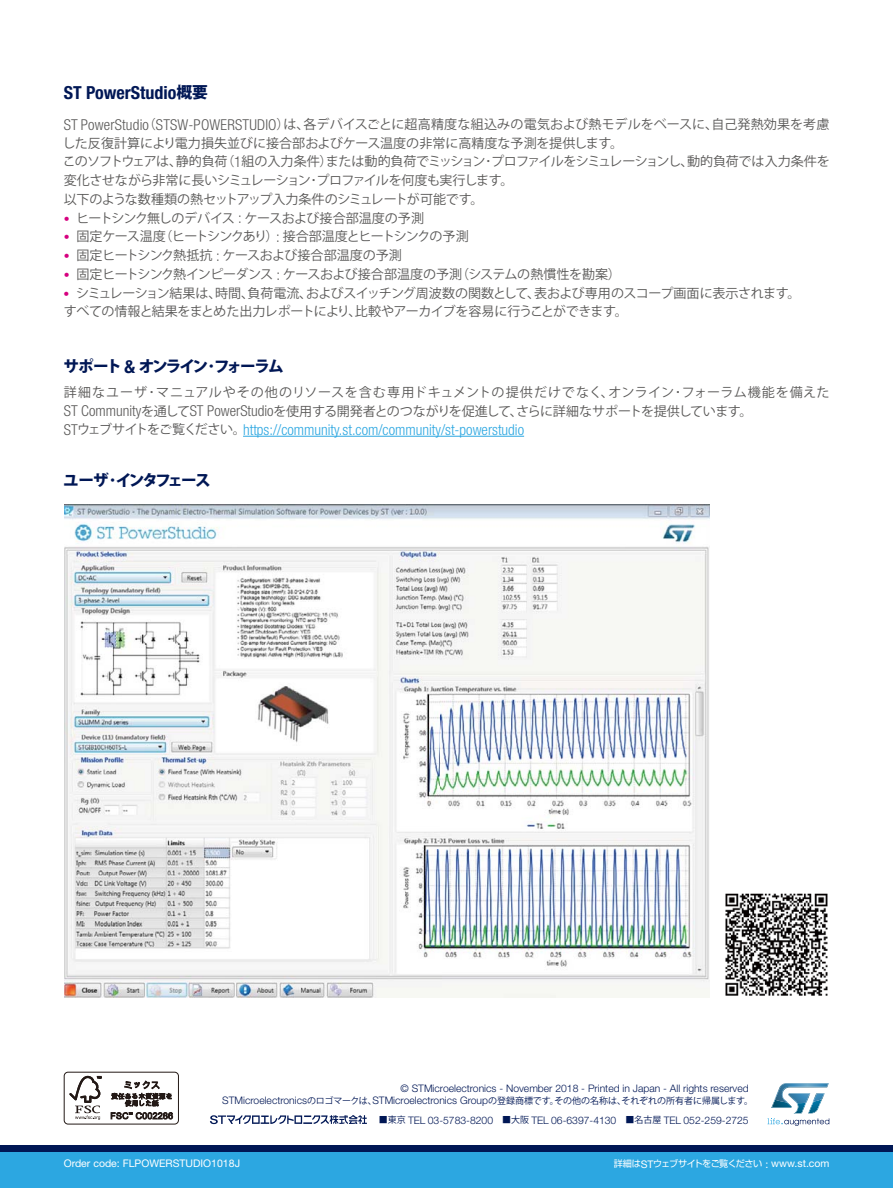
<style>
.page{position:relative;width:893px;height:1188px;background:#fff}
.page>*{position:absolute;margin:0;border:0;box-sizing:border-box;transform-origin:0 0}
.t1{font:700 condensed 18px "Helvetica Neue LT Std";color:#001755}
.t2{font:15.6px "Koz Go Pro Heavy 90 msp RKSJ H";letter-spacing:-.13em;color:#001755}
.t3{font:300 condensed 15px "Helvetica Neue LT Std";color:#2ca7e1}
.t4{font:13.05px/18.8px "Koz Go Pro Regular 90 msp RKSJ H";letter-spacing:-.02em;color:#595857}
.t5{font:13.05px/18.8px "Koz Go Pro Regular 90 msp RKSJ H";letter-spacing:-.04em;color:#595857}
.t6{font:13.05px/18.8px "Koz Go Pro Regular 90 msp RKSJ H";color:#595857}
.t7{font:13.05px "Koz Go Pro Regular 90 msp RKSJ H";letter-spacing:-.07em;color:#595857}
.t8{font:10.5px "Helvetica Neue";color:#fff}
.t9{font:300 10.35px/12.3px "Helvetica Neue LT Std";color:#001755}
.t10{font:9.15px "Shin Go Pro Regular 90 msp RKSJ H";letter-spacing:-.06em;color:#fff}
.s1{font-family:"Koz Go Pro Heavy 90 msp RKSJ H";font-weight:400;font-stretch:normal;font-size:15.6px}
.s2{font-family:"Helvetica Neue LT Std";font-weight:300;font-stretch:condensed;font-size:15px}
.s3{font-family:"Helvetica Neue LT Std";font-weight:300;font-stretch:condensed;font-size:11.7px;color:#d6007f}
.s4{font-family:"Helvetica Neue LT Std";font-weight:700;font-stretch:condensed;font-size:18px}
.s5{color:#595857}
.s6{font-family:"Koz Go Pro Regular 90 msp RKSJ H";font-weight:400;font-stretch:normal;font-size:13.05px;color:#595857}
.s7{font-family:"Koz Go Pro Regular 90 msp RKSJ H";font-weight:400;font-size:9px}
.s8{font-family:"Helvetica Neue LT Std";font-size:10.5px}
.s9{font-family:"Helvetica Neue";font-size:10.5px}
</style>
<div class="page">
<div style="left:0;top:1146px;width:892px;height:42px;background:#2ca7e1"></div>
<div style="left:0;top:1146px;width:892px;height:6px;background:#001755"></div>
<div style="left:64px;top:1072px;width:115px;height:52px;border:1px solid #231916;border-radius:4px"></div>
<svg style="left:69px;top:1075px;width:32px;height:45px"></svg>
<svg style="left:112px;top:1081px;width:59px;height:25px"></svg>
<svg style="left:111px;top:1112px;width:62px;height:8px"></svg>
<svg style="left:210px;top:1115px;width:157px;height:9px"></svg>
<svg style="left:767px;top:1083px;width:62px;height:43px"></svg>
<hr style="left:243px;top:436px;width:281px;height:1px;background:#2ca7e1">
<img style="left:725px;top:893px;width:103px;height:103px">
<img style="left:65px;top:505px;width:644px;height:492px">
<h1 class="t1" style="left:64px;top:82px;width:145px">ST PowerStudio<span class="s1">概要</span></h1>
<p class="t4" style="left:62px;top:116px;width:768px"><span class="s2">ST PowerStudio</span>（<span class="s2">STSW-POWERSTUDIO</span>）は、各デバイスごとに超高精度な組込みの電気および熱モデルをベースに、自己発熱効果を考慮した反復計算により電力損失並びに接合部およびケース温度の非常に高精度な予測を提供します。<br>このソフトウェアは、静的負荷（<span class="s2">1</span>組の入力条件）または動的負荷でミッション･プロファイルをシミュレーションし、動的負荷では入力条件を変化させながら非常に長いシミュレーション･プロファイルを何度も実行します。<br>以下のような数種類の熱セットアップ入力条件のシミュレートが可能です。</p>
<p class="t5" style="left:64px;top:210px;width:362px"><span class="s3">•</span> ヒートシンク無しのデバイス <span class="s2">:</span> ケースおよび接合部温度の予測</p>
<p class="t7" style="left:64px;top:232px;width:406px"><span class="s3">•</span> 固定ケース温度（ヒートシンクあり）<span class="s2">:</span> 接合部温度とヒートシンクの予測</p>
<p class="t4" style="left:64px;top:248px;width:340px"><span class="s3">•</span> 固定ヒートシンク熱抵抗 <span class="s2">:</span> ケースおよび接合部温度の予測</p>
<p class="t4" style="left:64px;top:266px;width:558px"><span class="s3">•</span> 固定ヒートシンク熱インピーダンス <span class="s2">:</span> ケースおよび接合部温度の予測（システムの熱慣性を勘案）</p>
<p class="t5" style="left:63px;top:285px;width:738px"><span class="s3">•</span> シミュレーション結果は、時間、負荷電流、およびスイッチング周波数の関数として、表および専用のスコープ画面に表示されます。すべての情報と結果をまとめた出力レポートにより、比較やアーカイブを容易に行うことができます。</p>
<p class="t2" style="left:63px;top:360px;width:222px">サポート <span class="s4">&amp;</span> オンライン･フォーラム</p>
<p class="t6" style="left:64px;top:384px;width:767px">詳細なユーザ･マニュアルやその他のリソースを含む専用ドキュメントの提供だけでなく、オンライン･フォーラム機能を備えた<br><span class="s2">ST Community</span>を通して<span class="s2">ST PowerStudio</span>を使用する開発者とのつながりを促進して、さらに詳細なサポートを提供しています。</p>
<p class="t3" style="left:64px;top:421px;width:462px"><span class="s5">ST</span><span class="s6">ウェブサイトをご覧ください。</span>https://community.st.com/community/st-powerstudio</p>
<p class="t2" style="left:63px;top:474px;width:149px">ユーザ･インタフェース</p>
<p class="t9" style="left:222px;top:1083px;width:532px;text-indent:178px">© STMicroelectronics - November 2018 - Printed in Japan - All rights reserved<br>STMicroelectronics<span class="s7">のロゴマークは、</span>STMicroelectronics Group<span class="s7">の登録商標です。その他の名称は、それぞれの所有者に帰属します。</span></p>
<p class="t9" style="left:379px;top:1115px;width:371px"><span class="s7">■東京</span> TEL 03-5783-8200<span class="s7">　■大阪</span> TEL 06-6397-4130<span class="s7">　■名古屋</span> TEL 052-259-2725</p>
<p class="t8" style="left:64px;top:1160px;width:178px">Order code: FLPOWERSTUDIO1018J</p>
<p class="t10" style="left:613px;top:1160px;width:217px">詳細は<span class="s8">ST</span>ウェブサイトをご覧ください <span class="s8">:</span> <span class="s9">www.st.com</span></p>
</div>
